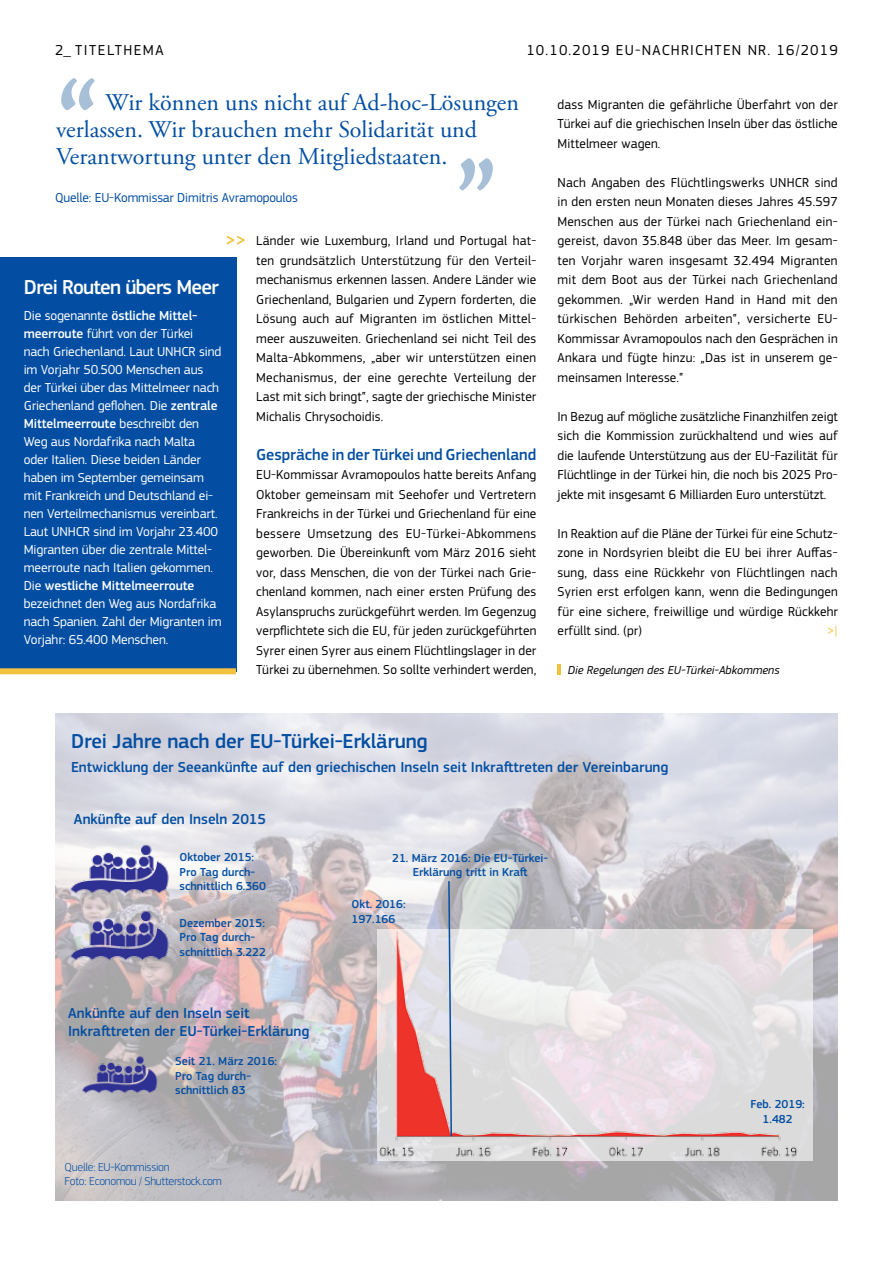
<style>
.page{position:relative;width:893px;height:1263px;background:#fff}
.page>*{position:absolute;margin:0;border:0;box-sizing:border-box;transform-origin:0 0}
.t1{font:144px "EC Square Sans Pro";color:#a7c0d7}
.t2{font:24px/27px "Adobe Garamond Pro";color:#034ea2}
.t3{font:500 21px "EC Square Sans Pro";letter-spacing:-.01em;color:#034ea2}
.t4{font:500 21px "EC Square Sans Pro";letter-spacing:-.04em;color:#fff}
.t5{font:500 18px "EC Square Sans Pro";color:#f2c23e}
.t6{font:500 16.5px "EC Square Sans Pro";color:#034ea2}
.t7{font:500 15px/18px "EC Square Sans Pro";color:#034ea2}
.t8{font:15px "EC Square Sans Pro";letter-spacing:.08em;color:#000}
.t9{font:13.5px/19.5px "EC Square Sans Pro";letter-spacing:.01em;color:#000;text-align:justify}
.t10{font:13.5px/18px "EC Square Sans Pro";letter-spacing:-.01em;color:#fff}
.t11{font:13.5px "EC Square Sans Pro";letter-spacing:-.01em;color:#034ea2}
.t12{font:13.5px "EC Square Sans Pro";color:#f2c23e}
.t13{font:500 12px/14.4px "EC Square Sans Pro";color:#034ea2}
.t14{font:300 12px/14.4px "EC Square Sans Pro";letter-spacing:-.02em;color:#034ea2}
.t15{font:italic 12px "EC Square Sans Pro";color:#000}
.s1{font-weight:500}
</style>
<div class="page">
<svg style="left:558px;top:664px;width:3px;height:10px"></svg>
<div style="left:0;top:257px;width:236px;height:414px;background:#034ea2"></div>
<div style="left:0;top:668px;width:236px;height:6px;background:#f2c23e"></div>
<img style="left:55px;top:713px;width:783px;height:488px">
<img style="left:377px;top:929px;width:440px;height:232px">
<svg style="left:447px;top:879px;width:6px;height:259px;background:#a1afc6"></svg>
<img style="left:68px;top:842px;width:104px;height:55px">
<img style="left:80px;top:1054px;width:80px;height:42px">
<img style="left:68px;top:908px;width:104px;height:55px">
<p class="t8" style="left:55px;top:41px;width:80px">2_ Titelthema</p>
<p class="t8" style="left:526px;top:42px;width:313px">10.10.2019 EU-NACHRICHTEN NR. 16/2019</p>
<h1 class="t1" style="left:55px;top:45px;width:46px">“</h1>
<h2 class="t2" style="left:56px;top:144px;width:393px">Verantwortung unter den Mitgliedstaaten.</h2>
<h1 class="t1" style="left:454px;top:39px;width:46px">„</h1>
<p class="t11" style="left:55px;top:189px;width:244px">Quelle: EU-Kommissar Dimitris Avramopoulos</p>
<h2 class="t2" style="left:56px;top:90px;width:464px;text-indent:50px">Wir können uns nicht auf Ad-hoc-Lösungen verlassen. Wir brauchen mehr Solidarität und</h2>
<h3 class="t5" style="left:225px;top:230px;width:22px">&gt;&gt;</h3>
<h3 class="t4" style="left:24px;top:275px;width:197px">Drei Routen übers Meer</h3>
<p class="t10" style="left:24px;top:307px;width:199px">Die sogenannte <span class="s1">östliche Mittel&shy;meerroute</span> führt von der Türkei nach Griechenland. Laut UNHCR sind im Vorjahr 50.500 Menschen aus der Türkei über das Mittelmeer nach Griechenland geflohen. Die <span class="s1">zentrale Mittelmeerroute</span> beschreibt den Weg aus Nordafrika nach Malta oder Italien. Diese beiden Länder haben im September gemeinsam mit Frankreich und Deutschland ei&shy;nen Verteilmechanismus vereinbart.<br>Laut UNHCR sind im Vorjahr 23.400<br>Migranten über die zentrale Mittel&shy;meerroute nach Italien gekommen.<br>Die <span class="s1">westliche Mittelmeerroute </span>bezeichnet den Weg aus Nordafrika nach Spanien. Zahl der Migranten im Vorjahr: 65.400 Menschen.</p>
<p class="t9" style="left:256px;top:231px;width:282px">Länder wie Luxemburg, Irland und Portugal hat&shy;ten grundsätzlich Unterstützung für den Verteil&shy;mechanismus erkennen lassen. Andere Länder wie Griechenland, Bulgarien und Zypern forderten, die Lösung auch auf Migranten im östlichen Mittel&shy;meer auszuweiten. Griechenland sei nicht Teil des Malta-Abkommens, „aber wir unterstützen einen Mechanismus, der eine gerechte Verteilung der Last mit sich bringt‟, sagte der griechische Minister Michalis Chrysochoidis.</p>
<p class="t6" style="left:256px;top:445px;width:282px">Gespräche in der Türkei und Griechenland</p>
<p class="t9" style="left:256px;top:465px;width:282px">EU-Kommissar Avramopoulos hatte bereits Anfang Oktober gemeinsam mit Seehofer und Vertretern Frankreichs in der Türkei und Griechenland für eine bessere Umsetzung des EU-Türkei-Abkommens geworben. Die Übereinkunft vom März 2016 sieht vor, dass Menschen, die von der Türkei nach Grie&shy;chenland kommen, nach einer ersten Prüfung des Asylanspruchs zurückgeführt werden. Im Gegenzug verpflichtete sich die EU, für jeden zurückgeführten Syrer einen Syrer aus einem Flüchtlingslager in der Türkei zu übernehmen. So sollte verhindert werden,</p>
<p class="t9" style="left:558px;top:95px;width:282px">dass Migranten die gefährliche Überfahrt von der Türkei auf die griechischen Inseln über das östliche Mittelmeer wagen.</p>
<p class="t9" style="left:558px;top:173px;width:282px">Nach Angaben des Flüchtlingswerks UNHCR sind in den ersten neun Monaten dieses Jahres 45.597<br>Menschen aus der Türkei nach Griechenland ein&shy;gereist, davon 35.848 über das Meer. Im gesam&shy;ten Vorjahr waren insgesamt 32.494 Migranten mit dem Boot aus der Türkei nach Griechenland gekommen. „Wir werden Hand in Hand mit den türkischen Behörden arbeiten‟, versicherte EU-Kommissar Avramopoulos nach den Gesprächen in Ankara und fügte hinzu: „Das ist in unserem ge&shy;meinsamen Interesse.‟</p>
<p class="t9" style="left:558px;top:407px;width:282px">In Bezug auf mögliche zusätzliche Finanzhilfen zeigt sich die Kommission zurückhaltend und wies auf die laufende Unterstützung aus der EU-Fazilität für Flüchtlinge in der Türkei hin, die noch bis 2025 Pro&shy;jekte mit insgesamt 6 Milliarden Euro unterstützt.</p>
<p class="t9" style="left:558px;top:524px;width:282px">In Reaktion auf die Pläne der Türkei für eine Schutz&shy;zone in Nordsyrien bleibt die EU bei ihrer Auffas&shy;sung, dass eine Rückkehr von Flüchtlingen nach Syrien erst erfolgen kann, wenn die Bedingungen für eine sichere, freiwillige und würdige Rückkehr erfüllt sind. (pr)</p>
<p class="t12" style="left:827px;top:623px;width:12px">&gt;|</p>
<p class="t15" style="left:568px;top:663px;width:213px">Die Regelungen des EU-Türkei-Abkommens</p>
<h3 class="t3" style="left:71px;top:728px;width:358px">Drei Jahre nach der EU-Türkei-Erklärung</h3>
<p class="t7" style="left:71px;top:758px;width:599px">Entwicklung der Seeankünfte auf den griechischen Inseln seit Inkrafttreten der Vereinbarung</p>
<p class="t7" style="left:74px;top:810px;width:194px">Ankünfte auf den Inseln 2015</p>
<p class="t13" style="left:180px;top:850px;width:88px">Oktober 2015:<br>Pro Tag durch&shy;schnittlich 6.360</p>
<p class="t13" style="left:180px;top:916px;width:88px">Dezember 2015:<br>Pro Tag durch&shy;schnittlich 3.222</p>
<p class="t7" style="left:68px;top:1005px;width:243px">Ankünfte auf den Inseln seit<br>Inkrafttreten der EU-Türkei-Erklärung</p>
<p class="t13" style="left:175px;top:1054px;width:103px">Seit 21. März 2016:<br>Pro Tag durch&shy;schnittlich 83</p>
<p class="t14" style="left:65px;top:1159px;width:159px">Quelle: EU-Kommission<br>Foto: Economou / Shutterstock.com</p>
<p class="t13" style="left:392px;top:851px;width:158px;text-align:center">21. März 2016: Die EU-Türkei-<br>Erklärung tritt in Kraft</p>
<p class="t13" style="left:352px;top:897px;width:55px">Okt. 2016:<br>197.166</p>
<p class="t13" style="left:750px;top:1097px;width:56px;text-align:center">Feb. 2019:<br>1.482</p>
</div>
